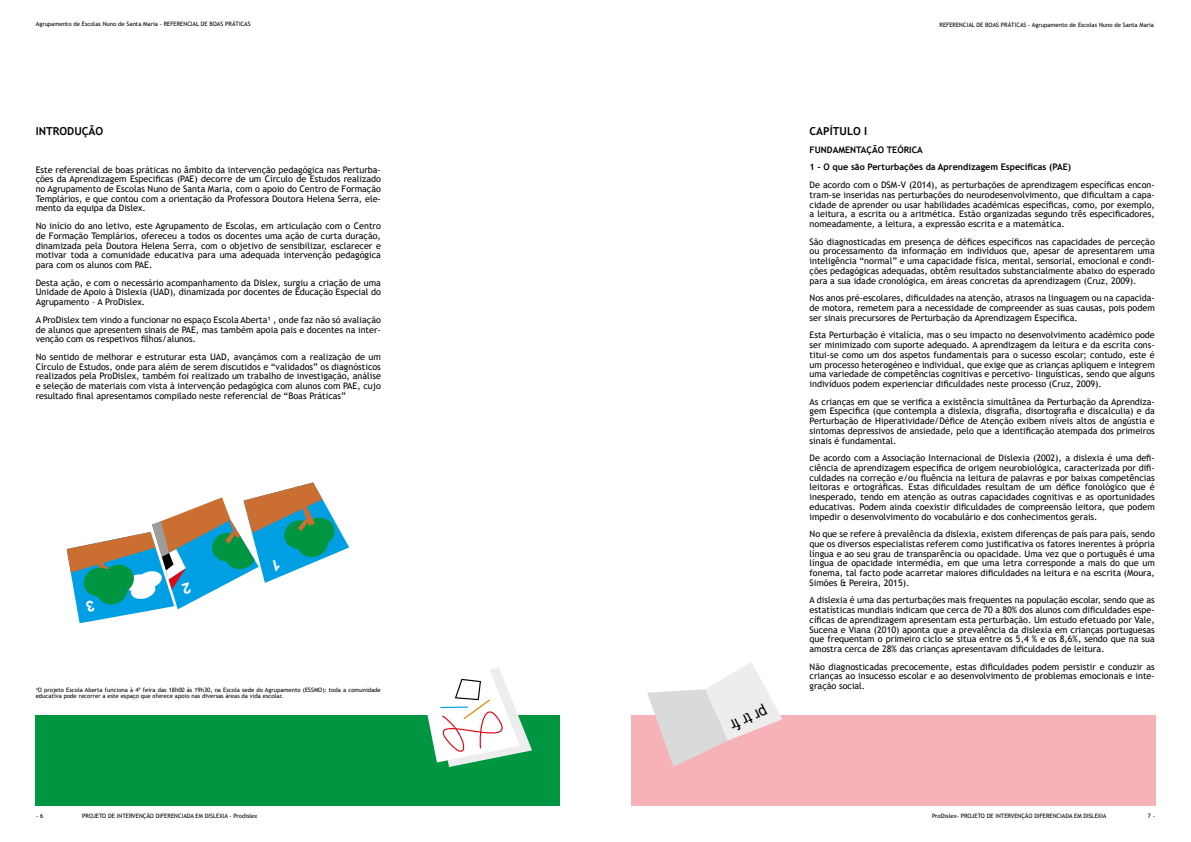
<style>
.page{position:relative;width:1191px;height:842px;background:#fff}
.page>*{position:absolute;margin:0;border:0;box-sizing:border-box;transform-origin:0 0}
.t1{font:16.2px "Arial";color:#000;scale:.9 1}
.t2{font:700 11px "Trebuchet MS";color:#000}
.t3{font:9px/9.7px "Trebuchet MS";color:#000;text-align:justify}
.t4{font:700 9px/17.7px "Trebuchet MS";color:#000}
.t5{font:6px/6.5px "Trebuchet MS";color:#000}
</style>
<div class="page">
<div style="left:36px;top:715px;width:524px;height:90px;background:#009641"></div>
<svg style="left:427px;top:668px;width:105px;height:99px"></svg>
<div style="left:631px;top:715px;width:524px;height:90px;background:#f6b2b6"></div>
<svg style="left:647px;top:662px;width:135px;height:105px"></svg>
<svg style="left:67px;top:482px;width:282px;height:141px"></svg>
<p class="t5" style="left:36px;top:21px;width:216px">Agrupamento de Escolas Nuno de Santa Maria - REFERENCIAL DE BOAS PRÁTICAS</p>
<p class="t5" style="left:939px;top:22px;width:216px">REFERENCIAL DE BOAS PRÁTICAS - Agrupamento de Escolas Nuno de Santa Maria</p>
<p class="t2" style="left:36px;top:124px;width:69px">INTRODUÇÃO</p>
<p class="t3" style="left:36px;top:164px;width:347px">Este referencial de boas práticas no âmbito da intervenção pedagógica nas Perturba&shy;ções da Aprendizagem Especificas (PAE) decorre de um Círculo de Estudos realizado no Agrupamento de Escolas Nuno de Santa Maria, com o apoio do Centro de Formação Templários, e que contou com a orientação da Professora Doutora Helena Serra, ele&shy;mento da equipa da Dislex.</p>
<p class="t3" style="left:36px;top:221px;width:347px">No início do ano letivo, este Agrupamento de Escolas, em articulação com o Centro de Formação Templários, ofereceu a todos os docentes uma ação de curta duração, dinamizada pela Doutora Helena Serra, com o objetivo de sensibilizar, esclarecer e motivar toda a comunidade educativa para uma adequada intervenção pedagógica para com os alunos com PAE.</p>
<p class="t3" style="left:36px;top:278px;width:347px">Desta ação, e com o necessário acompanhamento da Dislex, surgiu a criação de uma Unidade de Apoio à Dislexia (UAD), dinamizada por docentes de Educação Especial do Agrupamento – A ProDislex.</p>
<p class="t3" style="left:36px;top:315px;width:347px">A ProDislex tem vindo a funcionar no espaço Escola Aberta1 , onde faz não só avaliação de alunos que apresentem sinais de PAE, mas também apoia pais e docentes na inter&shy;venção com os respetivos filhos/alunos.</p>
<p class="t3" style="left:36px;top:352px;width:347px">No sentido de melhorar e estruturar esta UAD, avançámos com a realização de um Círculo de Estudos, onde para além de serem discutidos e “validados” os diagnósticos realizados pela ProDislex, também foi realizado um trabalho de investigação, análise e seleção de materiais com vista à intervenção pedagógica com alunos com PAE, cujo resultado final apresentamos compilado neste referencial de “Boas Práticas”</p>
<p class="t5" style="left:36px;top:686px;width:347px">1O projeto Escola Aberta funciona à 4ª feira das 18h00 ás 19h30, na Escola sede do Agrupamento (ESSMO): toda a comunidade educativa pode recorrer a este espaço que oferece apoio nas diversas áreas da vida escolar.</p>
<h1 class="t1" style="left:771px;top:721px;width:45px;rotate:157deg">pr tr fr</h1>
<p class="t2" style="left:809px;top:124px;width:59px">CAPÍTULO I</p>
<p class="t4" style="left:809px;top:141px;width:263px">FUNDAMENTAÇÃO TEÓRICA<br>1 - O que são Perturbações da Aprendizagem Específicas (PAE)</p>
<p class="t3" style="left:809px;top:180px;width:347px">De acordo com o DSM-V (2014), as perturbações de aprendizagem específicas encon&shy;tram-se inseridas nas perturbações do neurodesenvolvimento, que dificultam a capa&shy;cidade de aprender ou usar habilidades académicas específicas, como, por exemplo, a leitura, a escrita ou a aritmética. Estão organizadas segundo três especificadores, nomeadamente, a leitura, a expressão escrita e a matemática.</p>
<p class="t3" style="left:809px;top:237px;width:347px">São diagnosticadas em presença de défices específicos nas capacidades de perceção ou processamento da informação em indivíduos que, apesar de apresentarem uma inteligência “normal” e uma capacidade física, mental, sensorial, emocional e condi&shy;ções pedagógicas adequadas, obtêm resultados substancialmente abaixo do esperado para a sua idade cronológica, em áreas concretas da aprendizagem (Cruz, 2009).</p>
<p class="t3" style="left:809px;top:293px;width:347px">Nos anos pré-escolares, dificuldades na atenção, atrasos na linguagem ou na capacida&shy;de motora, remetem para a necessidade de compreender as suas causas, pois podem ser sinais precursores de Perturbação da Aprendizagem Específica.</p>
<p class="t3" style="left:809px;top:330px;width:347px">Esta Perturbação é vitalícia, mas o seu impacto no desenvolvimento académico pode ser minimizado com suporte adequado. A aprendizagem da leitura e da escrita cons&shy;titui-se como um dos aspetos fundamentais para o sucesso escolar; contudo, este é um processo heterogéneo e individual, que exige que as crianças apliquem e integrem uma variedade de competências cognitivas e percetivo- linguísticas, sendo que alguns indivíduos podem experienciar dificuldades neste processo (Cruz, 2009).</p>
<p class="t3" style="left:809px;top:397px;width:347px">As crianças em que se verifica a existência simultânea da Perturbação da Aprendiza&shy;gem Especifica (que contempla a dislexia, disgrafia, disortografia e discalculia) e da Perturbação de Hiperatividade/Défice de Atenção exibem níveis altos de angústia e sintomas depressivos de ansiedade, pelo que a identificação atempada dos primeiros sinais é fundamental.</p>
<p class="t3" style="left:809px;top:453px;width:347px">De acordo com a Associação Internacional de Dislexia (2002), a dislexia é uma defi&shy;ciência de aprendizagem específica de origem neurobiológica, caracterizada por difi&shy;culdades na correção e/ou fluência na leitura de palavras e por baixas competências leitoras e ortográficas. Estas dificuldades resultam de um défice fonológico que é inesperado, tendo em atenção as outras capacidades cognitivas e as oportunidades educativas. Podem ainda coexistir dificuldades de compreensão leitora, que podem impedir o desenvolvimento do vocabulário e dos conhecimentos gerais.</p>
<p class="t3" style="left:809px;top:529px;width:347px">No que se refere à prevalência da dislexia, existem diferenças de país para país, sendo que os diversos especialistas referem como justificativa os fatores inerentes à própria língua e ao seu grau de transparência ou opacidade. Uma vez que o português é uma língua de opacidade intermédia, em que uma letra corresponde a mais do que um fonema, tal facto pode acarretar maiores dificuldades na leitura e na escrita (Moura, Simões &amp; Pereira, 2015).</p>
<p class="t3" style="left:809px;top:595px;width:347px">A dislexia é uma das perturbações mais frequentes na população escolar, sendo que as estatísticas mundiais indicam que cerca de 70 a 80% dos alunos com dificuldades espe&shy;cíficas de aprendizagem apresentam esta perturbação. Um estudo efetuado por Vale, Sucena e Viana (2010) aponta que a prevalência da dislexia em crianças portuguesas que frequentam o primeiro ciclo se situa entre os 5,4 % e os 8,6%, sendo que na sua amostra cerca de 28% das crianças apresentavam dificuldades de leitura.</p>
<p class="t3" style="left:809px;top:662px;width:347px">Não diagnosticadas precocemente, estas dificuldades podem persistir e conduzir as crianças ao insucesso escolar e ao desenvolvimento de problemas emocionais e inte&shy;gração social.</p>
<p class="t5" style="left:36px;top:812px;width:9px">- 6</p>
<p class="t5" style="left:82px;top:812px;width:177px">PROJETO DE INTERVENÇÃO DIFERENCIADA EM DISLEXIA - Prodislex</p>
<p class="t5" style="left:932px;top:813px;width:176px">ProDislex- PROJETO DE INTERVENÇÃO DIFERENCIADA EM DISLEXIA</p>
<p class="t5" style="left:1147px;top:812px;width:9px">7 -</p>
</div>
